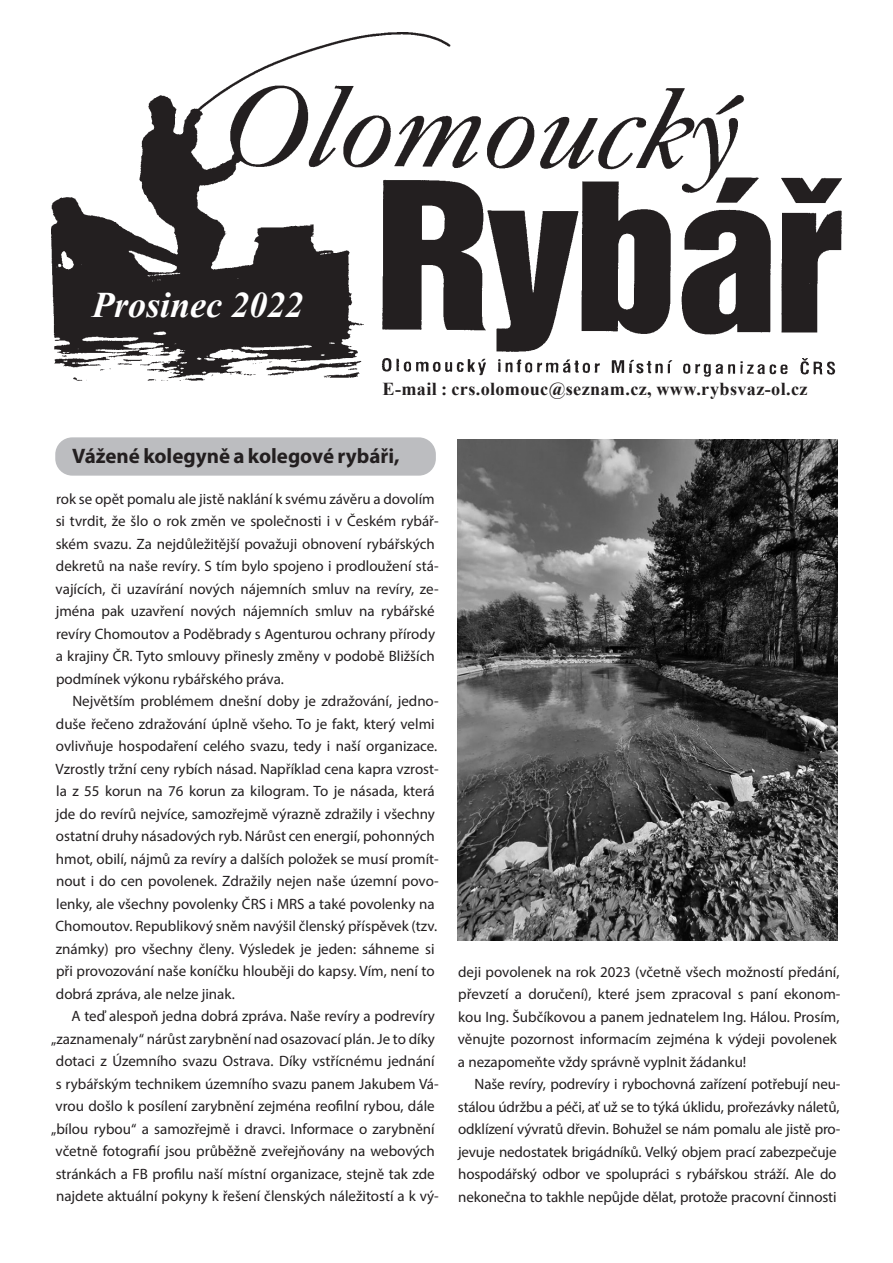
<style>
.page{position:relative;width:893px;height:1263px;background:#fff}
.page>*{position:absolute;margin:0;border:0;box-sizing:border-box;transform-origin:0 0}
.t1{font:italic 700 36px "Times New Roman";color:#fff}
.titul_1_uvod{font:700 21px "Myriad Pro";color:#231f20}
.t2{font:700 18.15px "Times New Roman";letter-spacing:.02em;color:#231f20}
.text_rybar{font:15px/22.5px "Myriad Pro";color:#231f20}
</style>
<div class="page">
<div style="left:55px;top:437px;width:381px;height:39px;background:#bcbdc0;border-radius:17px"></div>
<img style="left:52px;top:32px;width:790px;height:348px">
<img style="left:457px;top:439px;width:381px;height:501px">
<p class="t1" style="left:92px;top:279px;width:212px">Prosinec 2022</p>
<p class="t2" style="left:383px;top:376px;width:426px">E-mail : crs.olomouc@seznam.cz, www.rybsvaz-ol.cz</p>
<p class="titul_1_uvod" style="left:72px;top:443px;width:329px">Vážené kolegyně a kolegové rybáři,</p>
<p class="text_rybar" style="left:56px;top:487px;width:385px">rok se opět pomalu ale jistě naklání k svému závěru a dovolím si tvrdit, že šlo o rok změn ve společnosti i v Českém rybář&shy;ském svazu. Za nejdůležitější považuji obnovení rybářských dekretů na naše revíry. S tím bylo spojeno i prodloužení stá&shy;vajících, či uzavírání nových nájemních smluv na revíry, ze&shy;jména pak uzavření nových nájemních smluv na rybářské revíry Chomoutov a Poděbrady s Agenturou ochrany přírody a krajiny ČR. Tyto smlouvy přinesly změny v podobě Bližších podmínek výkonu rybářského práva.</p>
<p class="text_rybar" style="left:55px;top:690px;width:385px;text-indent:17px">Největším problémem dnešní doby je zdražování, jedno&shy;duše řečeno zdražování úplně všeho. To je fakt, který velmi ovlivňuje hospodaření celého svazu, tedy i naší organizace.<br>Vzrostly tržní ceny rybích násad. Například cena kapra vzrost&shy;la z 55 korun na 76 korun za kilogram. To je násada, která jde do revírů nejvíce, samozřejmě výrazně zdražily i všechny ostatní druhy násadových ryb. Nárůst cen energií, pohonných hmot, obilí, nájmů za revíry a dalších položek se musí promít&shy;nout i do cen povolenek. Zdražily nejen naše územní povo&shy;lenky, ale všechny povolenky ČRS i MRS a také povolenky na Chomoutov. Republikový sněm navýšil členský příspěvek (tzv. známky) pro všechny členy. Výsledek je jeden: sáhneme si při provozování naše koníčku hlouběji do kapsy. Vím, není to dobrá zpráva, ale nelze jinak.</p>
<p class="text_rybar" style="left:51px;top:1005px;width:389px;text-align:right">A teď alespoň jedna dobrá zpráva. Naše revíry a podrevíry „zaznamenaly“ nárůst zarybnění nad osazovací plán. Je to díky dotaci z Územního svazu Ostrava. Díky vstřícnému jednání s rybářským technikem územního svazu panem Jakubem Vá&shy;vrou došlo k posílení zarybnění zejména reofilní rybou, dále „bílou rybou“ a samozřejmě i dravci. Informace o zarybnění včetně fotografií jsou průběžně zveřejňovány na webových stránkách a FB profilu naší místní organizace, stejně tak zde najdete aktuální pokyny k řešení členských náležitostí a k vý-</p>
<p class="text_rybar" style="left:458px;top:960px;width:384px">deji povolenek na rok 2023 (včetně všech možností předání, převzetí a doručení), které jsem zpracoval s paní ekonom&shy;kou Ing. Šubčíkovou a panem jednatelem Ing. Hálou. Prosím, věnujte pozornost informacím zejména k výdeji povolenek a nezapomeňte vždy správně vyplnit žádanku!</p>
<p class="text_rybar" style="left:458px;top:1073px;width:384px;text-indent:17px">Naše revíry, podrevíry i rybochovná zařízení potřebují neu&shy;stálou údržbu a péči, ať už se to týká úklidu, prořezávky náletů, odklízení vývratů dřevin. Bohužel se nám pomalu ale jistě pro&shy;jevuje nedostatek brigádníků. Velký objem prací zabezpečuje hospodářský odbor ve spolupráci s rybářskou stráží. Ale do nekonečna to takhle nepůjde dělat, protože pracovní činnosti</p>
</div>
